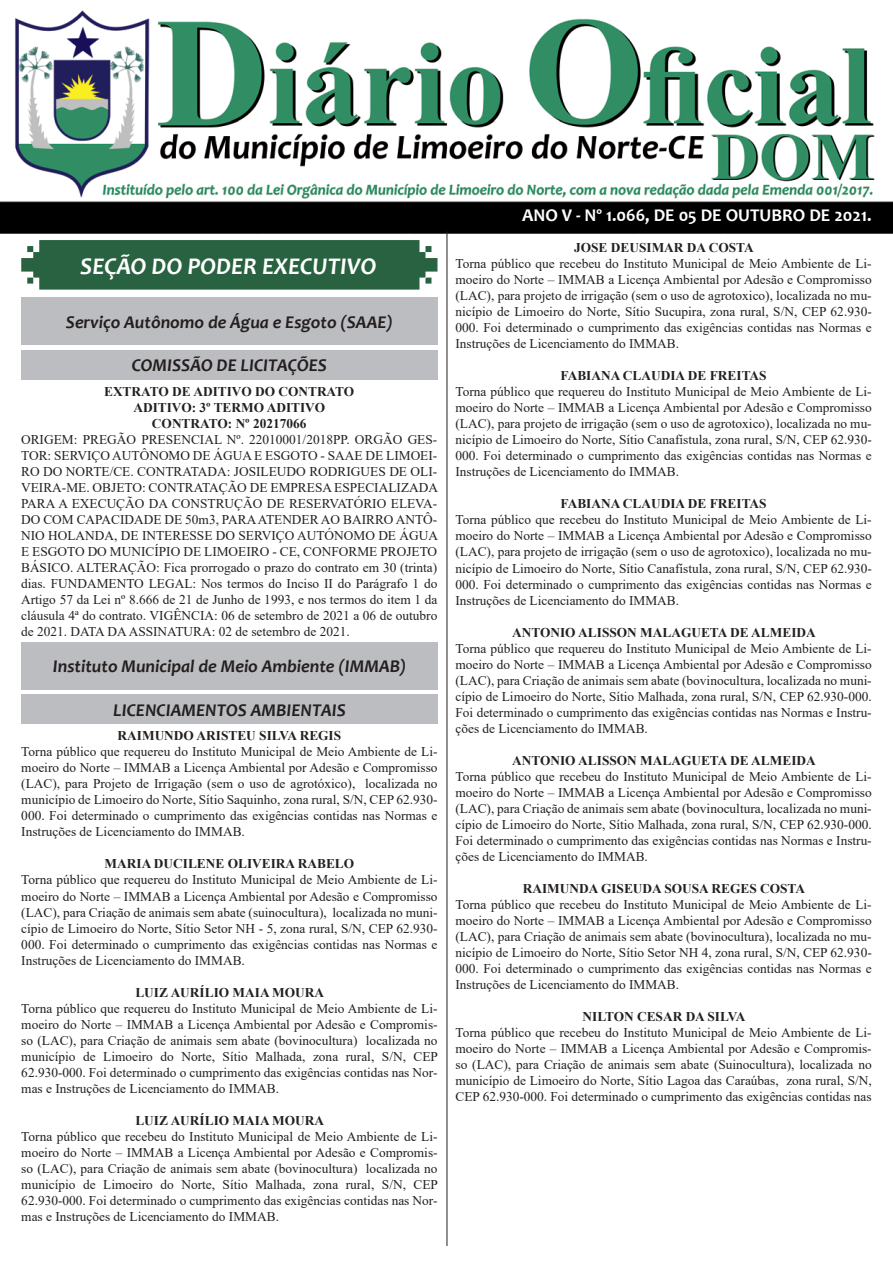
<style>
.page{position:relative;width:893px;height:1263px;background:#fff}
.page>*{position:absolute;margin:0;border:0;box-sizing:border-box;transform-origin:0 0}
.t1{font:italic 700 24px "Candara";color:#fff}
.t2{font:italic 700 18px "Candara";color:#231f20}
.t3{font:700 18px "Candara";color:#fff}
.t4{font:13.35px/16px "Times New Roman";color:#231f20;text-align:justify}
.t5{font:700 13.35px "Times New Roman";color:#231f20}
</style>
<div class="page">
<img style="left:0;top:10px;width:893px;height:224px">
<svg style="left:21px;top:240px;width:416px;height:50px;background:#346a4a"></svg>
<hr style="left:447px;top:231px;width:1px;height:1015px;background:#231f20">
<div style="left:21px;top:642px;width:417px;height:47px;background:#bcbdc0"></div>
<div style="left:21px;top:695px;width:417px;height:29px;background:#bcbdc0"></div>
<div style="left:21px;top:297px;width:416px;height:48px;background:#bcbdc0"></div>
<div style="left:21px;top:350px;width:416px;height:29px;background:#bcbdc0"></div>
<p class="t1" style="left:80px;top:251px;width:298px">SEÇÃO DO PODER EXECUTIVO</p>
<p class="t2" style="left:66px;top:310px;width:328px">Serviço Autônomo de Água e Esgoto (SAAE)</p>
<p class="t2" style="left:132px;top:354px;width:197px">COMISSÃO DE LICITAÇÕES</p>
<p class="t5" style="left:104px;top:381px;width:252px">EXTRATO DE ADITIVO DO CONTRATO</p>
<p class="t5" style="left:133px;top:398px;width:193px">ADITIVO: 3º TERMO ADITIVO</p>
<p class="t5" style="left:152px;top:414px;width:156px">CONTRATO: Nº 20217066</p>
<p class="t4" style="left:21px;top:431px;width:418px">ORIGEM: PREGÃO PRESENCIAL Nº. 22010001/2018PP. ORGÃO GES-TOR: SERVIÇO AUTÔNOMO DE ÁGUA E ESGOTO - SAAE DE LIMOEI-RO DO NORTE/CE. CONTRATADA: JOSILEUDO RODRIGUES DE OLI-VEIRA-ME. OBJETO: CONTRATAÇÃO DE EMPRESA ESPECIALIZADA PARA A EXECUÇÃO DA CONSTRUÇÃO DE RESERVATÓRIO ELEVA-DO COM CAPACIDADE DE 50m3, PARA ATENDER AO BAIRRO ANTÔ-NIO HOLANDA, DE INTERESSE DO SERVIÇO AUTÓNOMO DE ÁGUA E ESGOTO DO MUNICÍPIO DE LIMOEIRO - CE, CONFORME PROJETO BÁSICO. ALTERAÇÃO: Fica prorrogado o prazo do contrato em 30 (trinta) dias. FUNDAMENTO LEGAL: Nos termos do Inciso II do Parágrafo 1 do Artigo 57 da Lei nº 8.666 de 21 de Junho de 1993, e nos termos do item 1 da cláusula 4ª do contrato. VIGÊNCIA: 06 de setembro de 2021 a 06 de outubro de 2021. DATA DA ASSINATURA: 02 de setembro de 2021.</p>
<p class="t2" style="left:53px;top:655px;width:355px">Instituto Municipal de Meio Ambiente (IMMAB)</p>
<p class="t2" style="left:113px;top:699px;width:234px">LICENCIAMENTOS AMBIENTAIS</p>
<p class="t5" style="left:118px;top:726px;width:225px">RAIMUNDO ARISTEU SILVA REGIS</p>
<p class="t4" style="left:21px;top:743px;width:418px">Torna público que requereu do Instituto Municipal de Meio Ambiente de Li&shy;moeiro do Norte – IMMAB a Licença Ambiental por Adesão e Compromisso (LAC), para Projeto de Irrigação (sem o uso de agrotóxico), localizada no município de Limoeiro do Norte, Sítio Saquinho, zona rural, S/N, CEP 62.930- 000. Foi determinado o cumprimento das exigências contidas nas Normas e Instruções de Licenciamento do IMMAB.</p>
<p class="t5" style="left:105px;top:854px;width:251px">MARIA DUCILENE OLIVEIRA RABELO</p>
<p class="t4" style="left:21px;top:871px;width:418px">Torna público que requereu do Instituto Municipal de Meio Ambiente de Li&shy;moeiro do Norte – IMMAB a Licença Ambiental por Adesão e Compromisso (LAC), para Criação de animais sem abate (suinocultura), localizada no muni&shy;cípio de Limoeiro do Norte, Sítio Setor NH - 5, zona rural, S/N, CEP 62.930- 000. Foi determinado o cumprimento das exigências contidas nas Normas e Instruções de Licenciamento do IMMAB.</p>
<p class="t5" style="left:135px;top:982px;width:190px">LUIZ AURÍLIO MAIA MOURA</p>
<p class="t4" style="left:21px;top:1000px;width:418px">Torna público que requereu do Instituto Municipal de Meio Ambiente de Li&shy;moeiro do Norte – IMMAB a Licença Ambiental por Adesão e Compromis&shy;so (LAC), para Criação de animais sem abate (bovinocultura) localizada no município de Limoeiro do Norte, Sítio Malhada, zona rural, S/N, CEP 62.930-000. Foi determinado o cumprimento das exigências contidas nas Nor&shy;mas e Instruções de Licenciamento do IMMAB.</p>
<p class="t5" style="left:135px;top:1111px;width:190px">LUIZ AURÍLIO MAIA MOURA</p>
<p class="t4" style="left:21px;top:1128px;width:418px">Torna público que recebeu do Instituto Municipal de Meio Ambiente de Li&shy;moeiro do Norte – IMMAB a Licença Ambiental por Adesão e Compromis&shy;so (LAC), para Criação de animais sem abate (bovinocultura) localizada no município de Limoeiro do Norte, Sítio Malhada, zona rural, S/N, CEP 62.930-000. Foi determinado o cumprimento das exigências contidas nas Nor&shy;mas e Instruções de Licenciamento do IMMAB.</p>
<p class="t3" style="left:522px;top:204px;width:351px">ANO V - Nº 1.066, DE 05 DE OUTUBRO DE 2021.</p>
<p class="t5" style="left:574px;top:238px;width:181px">JOSE DEUSIMAR DA COSTA</p>
<p class="t4" style="left:455px;top:255px;width:418px">Torna público que recebeu do Instituto Municipal de Meio Ambiente de Li&shy;moeiro do Norte – IMMAB a Licença Ambiental por Adesão e Compromisso (LAC), para projeto de irrigação (sem o uso de agrotoxico), localizada no mu&shy;nicípio de Limoeiro do Norte, Sítio Sucupira, zona rural, S/N, CEP 62.930- 000. Foi determinado o cumprimento das exigências contidas nas Normas e Instruções de Licenciamento do IMMAB.</p>
<p class="t5" style="left:561px;top:366px;width:208px">FABIANA CLAUDIA DE FREITAS</p>
<p class="t4" style="left:455px;top:383px;width:418px">Torna público que requereu do Instituto Municipal de Meio Ambiente de Li&shy;moeiro do Norte – IMMAB a Licença Ambiental por Adesão e Compromisso (LAC), para projeto de irrigação (sem o uso de agrotoxico), localizada no mu&shy;nicípio de Limoeiro do Norte, Sítio Canafístula, zona rural, S/N, CEP 62.930- 000. Foi determinado o cumprimento das exigências contidas nas Normas e Instruções de Licenciamento do IMMAB.</p>
<p class="t5" style="left:561px;top:494px;width:208px">FABIANA CLAUDIA DE FREITAS</p>
<p class="t4" style="left:455px;top:511px;width:418px">Torna público que recebeu do Instituto Municipal de Meio Ambiente de Li&shy;moeiro do Norte – IMMAB a Licença Ambiental por Adesão e Compromisso (LAC), para projeto de irrigação (sem o uso de agrotoxico), localizada no mu&shy;nicípio de Limoeiro do Norte, Sítio Canafístula, zona rural, S/N, CEP 62.930- 000. Foi determinado o cumprimento das exigências contidas nas Normas e Instruções de Licenciamento do IMMAB.</p>
<p class="t5" style="left:512px;top:622px;width:305px">ANTONIO ALISSON MALAGUETA DE ALMEIDA</p>
<p class="t4" style="left:455px;top:640px;width:418px">Torna público que requereu do Instituto Municipal de Meio Ambiente de Li&shy;moeiro do Norte – IMMAB a Licença Ambiental por Adesão e Compromisso (LAC), para Criação de animais sem abate (bovinocultura, localizada no muni&shy;cípio de Limoeiro do Norte, Sítio Malhada, zona rural, S/N, CEP 62.930-000.<br>Foi determinado o cumprimento das exigências contidas nas Normas e Instru&shy;ções de Licenciamento do IMMAB.</p>
<p class="t5" style="left:512px;top:751px;width:305px">ANTONIO ALISSON MALAGUETA DE ALMEIDA</p>
<p class="t4" style="left:455px;top:768px;width:418px">Torna público que recebeu do Instituto Municipal de Meio Ambiente de Li&shy;moeiro do Norte – IMMAB a Licença Ambiental por Adesão e Compromisso (LAC), para Criação de animais sem abate (bovinocultura, localizada no muni&shy;cípio de Limoeiro do Norte, Sítio Malhada, zona rural, S/N, CEP 62.930-000.<br>Foi determinado o cumprimento das exigências contidas nas Normas e Instru&shy;ções de Licenciamento do IMMAB.</p>
<p class="t5" style="left:523px;top:879px;width:284px">RAIMUNDA GISEUDA SOUSA REGES COSTA</p>
<p class="t4" style="left:455px;top:896px;width:418px">Torna público que recebeu do Instituto Municipal de Meio Ambiente de Li&shy;moeiro do Norte – IMMAB a Licença Ambiental por Adesão e Compromisso (LAC), para Criação de animais sem abate (bovinocultura), localizada no mu&shy;nicípio de Limoeiro do Norte, Sítio Setor NH 4, zona rural, S/N, CEP 62.930- 000. Foi determinado o cumprimento das exigências contidas nas Normas e Instruções de Licenciamento do IMMAB.</p>
<p class="t5" style="left:582px;top:1007px;width:164px">NILTON CESAR DA SILVA</p>
<p class="t4" style="left:455px;top:1024px;width:418px">Torna público que recebeu do Instituto Municipal de Meio Ambiente de Li&shy;moeiro do Norte – IMMAB a Licença Ambiental por Adesão e Compromis&shy;so (LAC), para Criação de animais sem abate (Suinocultura), localizada no município de Limoeiro do Norte, Sítio Lagoa das Caraúbas, zona rural, S/N, CEP 62.930-000. Foi determinado o cumprimento das exigências contidas nas</p>
</div>
